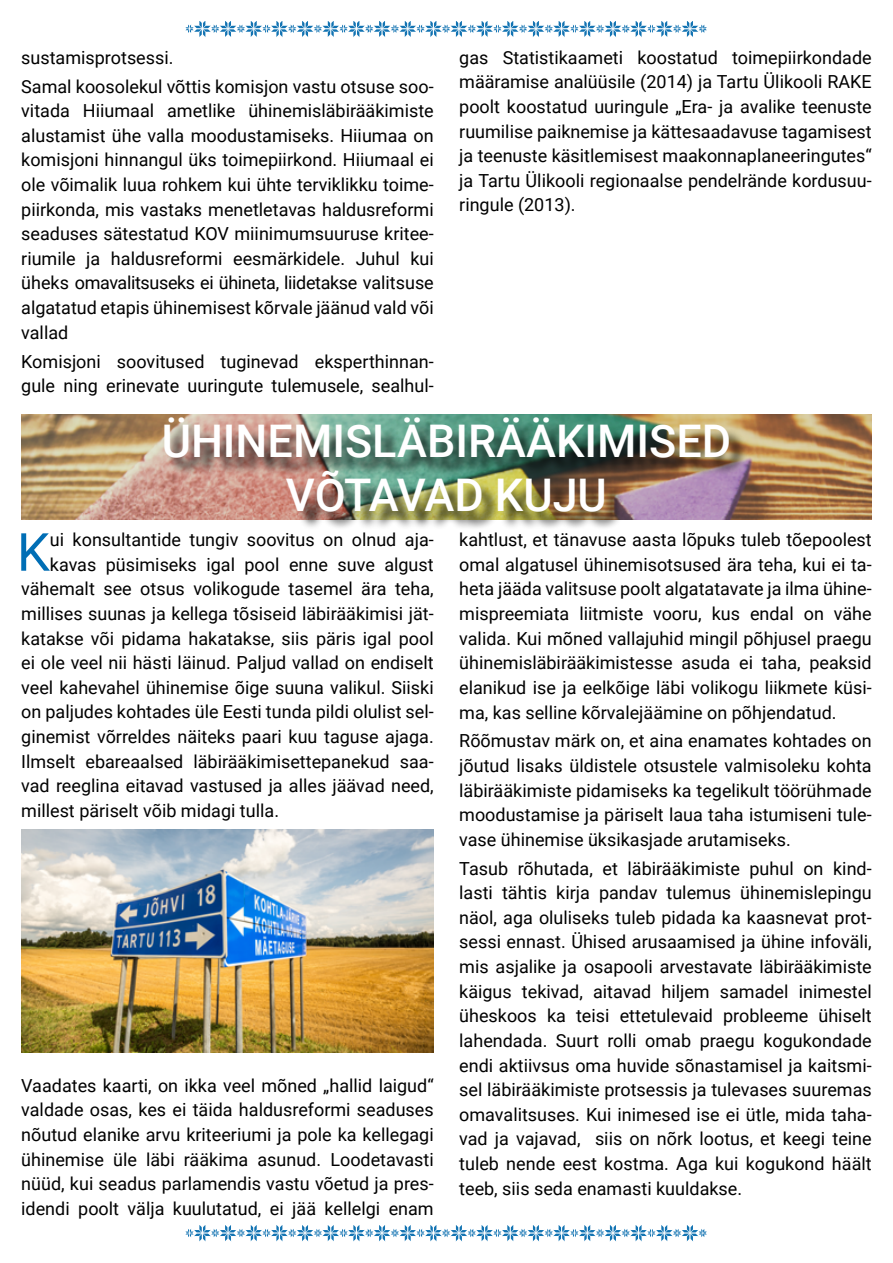
<style>
.page{position:relative;width:893px;height:1263px;background:#fff}
.page>*{position:absolute;margin:0;border:0;box-sizing:border-box;transform-origin:0 0}
.t1{font:52.65px "Roboto";color:#006eb5}
.t2{font:500 45px/54px "Roboto";color:#fff;text-align:center}
.t3{font:18px/24.6px "Roboto";color:#000;text-align:justify}
</style>
<div class="page">
<svg style="left:186px;top:1225px;width:521px;height:16px"></svg>
<svg style="left:186px;top:21px;width:521px;height:16px"></svg>
<img style="left:22px;top:415px;width:849px;height:105px">
<div style="left:166px;top:420px;width:582px;height:109px;background:#000;opacity:.75"></div>
<img style="left:21px;top:829px;width:413px;height:223px">
<p class="t3" style="left:21px;top:42px;width:414px;line-height:28.8px">sustamisprotsessi.<br>Samal koosolekul võttis komisjon vastu otsuse soo-</p>
<p class="t3" style="left:21px;top:98px;width:414px">vitada Hiiumaal ametlike ühinemisläbirääkimiste alustamist ühe valla moodustamiseks. Hiiumaa on komisjoni hinnangul üks toimepiirkond. Hiiumaal ei ole võimalik luua rohkem kui ühte terviklikku toime&shy;piirkonda, mis vastaks menetletavas haldusreformi seaduses sätestatud KOV miinimumsuuruse kritee&shy;riumile ja haldusreformi eesmärkidele. Juhul kui üheks omavalitsuseks ei ühineta, liidetakse valitsuse algatatud etapis ühinemisest kõrvale jäänud vald või vallad</p>
<p class="t3" style="left:21px;top:348px;width:414px">Komisjoni soovitused tuginevad eksperthinnan&shy;gule ning erinevate uuringute tulemusele, sealhul-</p>
<p class="t3" style="left:459px;top:44px;width:414px">gas Statistikaameti koostatud toimepiirkondade määramise analüüsile (2014) ja Tartu Ülikooli RAKE poolt koostatud uuringule „Era- ja avalike teenuste ruumilise paiknemise ja kättesaadavuse tagamisest ja teenuste käsitlemisest maakonnaplaneeringutes“ ja Tartu Ülikooli regionaalse pendelrände kordusuu&shy;ringule (2013).</p>
<h2 class="t2" style="left:162px;top:412px;width:571px">ÜHINEMISLÄBIRÄÄKIMISED<br>VÕTAVAD KUJU</h2>
<h1 class="t1" style="left:17px;top:515px;width:34px">K</h1>
<p class="t3" style="left:50px;top:527px;width:385px">ui konsultantide tungiv soovitus on olnud aja-</p>
<p class="t3" style="left:50px;top:551px;width:385px">kavas püsimiseks igal pool enne suve algust</p>
<p class="t3" style="left:21px;top:576px;width:414px">vähemalt see otsus volikogude tasemel ära teha,</p>
<p class="t3" style="left:21px;top:601px;width:414px">millises suunas ja kellega tõsiseid läbirääkimisi jät-</p>
<p class="t3" style="left:21px;top:625px;width:414px">katakse või pidama hakatakse, siis päris igal pool</p>
<p class="t3" style="left:21px;top:650px;width:414px">ei ole veel nii hästi läinud. Paljud vallad on endiselt</p>
<p class="t3" style="left:21px;top:674px;width:414px">veel kahevahel ühinemise õige suuna valikul. Siiski</p>
<p class="t3" style="left:21px;top:699px;width:414px">on paljudes kohtades üle Eesti tunda pildi olulist sel-</p>
<p class="t3" style="left:21px;top:724px;width:414px">ginemist võrreldes näiteks paari kuu taguse ajaga.</p>
<p class="t3" style="left:21px;top:748px;width:414px">Ilmselt ebareaalsed läbirääkimisettepanekud saa-</p>
<p class="t3" style="left:21px;top:773px;width:414px">vad reeglina eitavad vastused ja alles jäävad need,</p>
<p class="t3" style="left:21px;top:797px;width:259px">millest päriselt võib midagi tulla.</p>
<p class="t3" style="left:21px;top:1072px;width:414px">Vaadates kaarti, on ikka veel mõned „hallid laigud“ valdade osas, kes ei täida haldusreformi seaduses nõutud elanike arvu kriteeriumi ja pole ka kellegagi ühinemise üle läbi rääkima asunud. Loodetavasti nüüd, kui seadus parlamendis vastu võetud ja pres&shy;idendi poolt välja kuulutatud, ei jää kellelgi enam</p>
<p class="t3" style="left:459px;top:527px;width:414px">kahtlust, et tänavuse aasta lõpuks tuleb tõepoolest omal algatusel ühinemisotsused ära teha, kui ei ta&shy;heta jääda valitsuse poolt algatatavate ja ilma ühine&shy;mispreemiata liitmiste vooru, kus endal on vähe valida. Kui mõned vallajuhid mingil põhjusel praegu ühinemisläbirääkimistesse asuda ei taha, peaksid elanikud ise ja eelkõige läbi volikogu liikmete küsi&shy;ma, kas selline kõrvalejäämine on põhjendatud.</p>
<p class="t3" style="left:459px;top:728px;width:414px">Rõõmustav märk on, et aina enamates kohtades on jõutud lisaks üldistele otsustele valmisoleku kohta läbirääkimiste pidamiseks ka tegelikult töörühmade moodustamise ja päriselt laua taha istumiseni tule&shy;vase ühinemise üksikasjade arutamiseks.</p>
<p class="t3" style="left:459px;top:855px;width:414px">Tasub rõhutada, et läbirääkimiste puhul on kind&shy;lasti tähtis kirja pandav tulemus ühinemislepingu näol, aga oluliseks tuleb pidada ka kaasnevat prot&shy;sessi ennast. Ühised arusaamised ja ühine infoväli, mis asjalike ja osapooli arvestavate läbirääkimiste käigus tekivad, aitavad hiljem samadel inimestel üheskoos ka teisi ettetulevaid probleeme ühiselt lahendada. Suurt rolli omab praegu kogukondade endi aktiivsus oma huvide sõnastamisel ja kaitsmi&shy;sel läbirääkimiste protsessis ja tulevases suuremas omavalitsuses. Kui inimesed ise ei ütle, mida taha&shy;vad ja vajavad, siis on nõrk lootus, et keegi teine tuleb nende eest kostma. Aga kui kogukond häält teeb, siis seda enamasti kuuldakse.</p>
</div>
